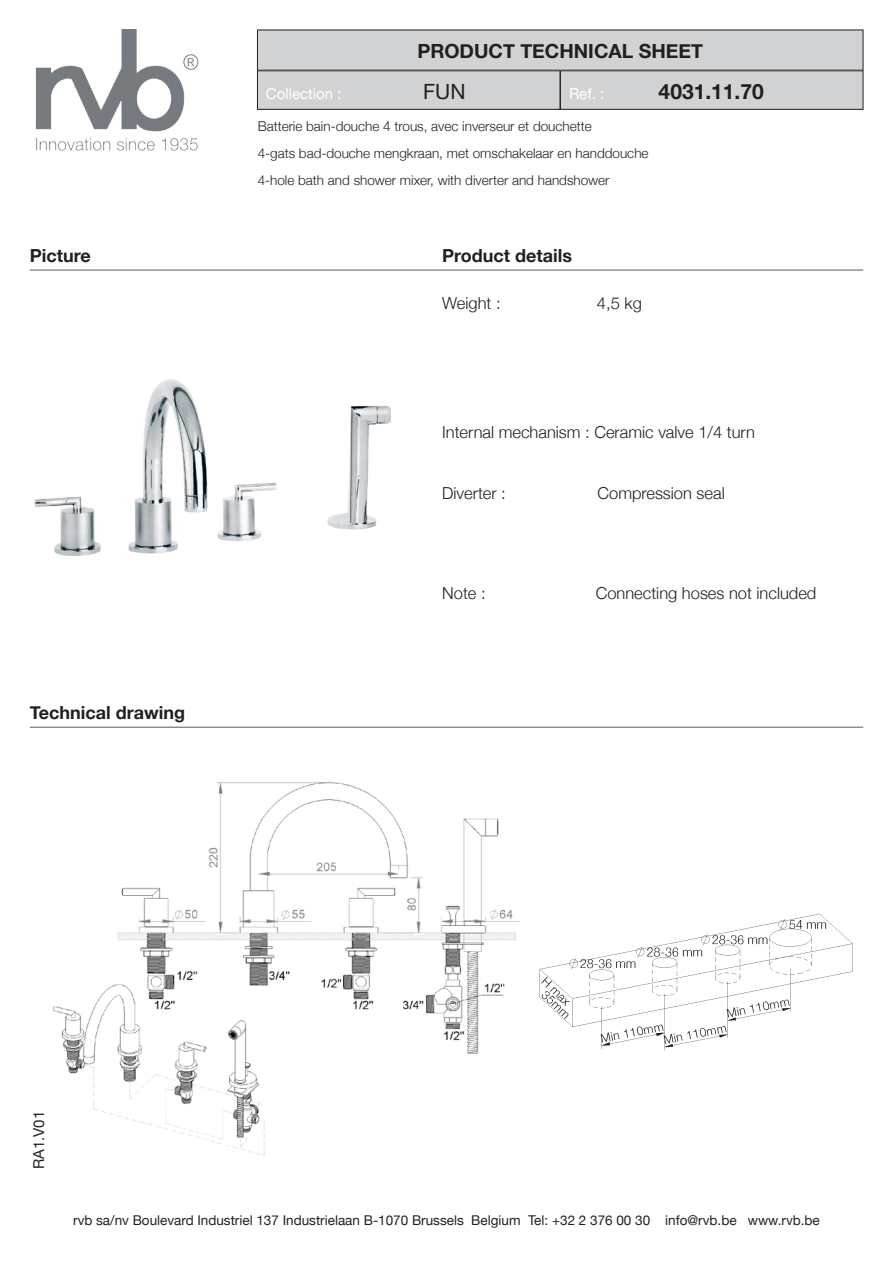
<style>
.page{position:relative;width:893px;height:1263px;background:#fff}
.page>*{position:absolute;margin:0;border:0;box-sizing:border-box;transform-origin:0 0}
.t1{font:700 21px "Helvetica Neue";color:#231f20}
.t2{font:21px "Helvetica Neue";color:#231f20}
.t3{font:700 19.5px "Helvetica Neue";color:#231f20}
.t4{font:700 18px "Helvetica Neue";color:#231f20}
.t5{font:300 16.5px "Helvetica Neue";color:#231f20}
.t6{font:15px "Helvetica Neue";color:#fff}
.t7{font:15px "Helvetica Neue";color:#231f20}
.t8{font:300 13.5px "Helvetica Neue";color:#231f20}
.t9{font:13.5px "Helvetica Neue";color:#231f20}
</style>
<div class="page">
<img style="left:35px;top:30px;width:164px;height:121px">
<div style="left:257px;top:71px;width:303px;height:38px;background:#d1d2d4"></div>
<div style="left:257px;top:71px;width:303px;height:39px;border:1px solid #231f20"></div>
<div style="left:560px;top:71px;width:303px;height:38px;background:#d1d2d4"></div>
<div style="left:560px;top:71px;width:303px;height:39px;border:1px solid #231f20"></div>
<div style="left:257px;top:30px;width:606px;height:40px;background:#d1d2d4"></div>
<hr style="left:30px;top:727px;width:833px;height:1px;background:#57585a">
<hr style="left:30px;top:270px;width:833px;height:1px;background:#57585a">
<img style="left:34px;top:380px;width:357px;height:176px">
<img style="left:53px;top:781px;width:467px;height:375px">
<img style="left:539px;top:913px;width:314px;height:138px">
<h2 class="t3" style="left:417px;top:39px;width:287px">PRODUCT TECHNICAL SHEET</h2>
<p class="t2" style="left:423px;top:79px;width:44px">FUN</p>
<p class="t1" style="left:659px;top:79px;width:107px">4031.11.70</p>
<p class="t6" style="left:266px;top:85px;width:77px">Collection :</p>
<p class="t6" style="left:569px;top:85px;width:37px">Ref. :</p>
<p class="t4" style="left:30px;top:244px;width:63px">Picture</p>
<p class="t4" style="left:30px;top:702px;width:157px">Technical drawing</p>
<p class="t8" style="left:258px;top:118px;width:336px">Batterie bain-douche 4 trous, avec inverseur et douchette</p>
<p class="t8" style="left:258px;top:145px;width:392px">4-gats bad-douche mengkraan, met omschakelaar en handdouche</p>
<p class="t8" style="left:258px;top:172px;width:353px">4-hole bath and shower mixer, with diverter and handshower</p>
<p class="t4" style="left:442px;top:244px;width:131px">Product details</p>
<p class="t5" style="left:442px;top:293px;width:60px">Weight :</p>
<p class="t5" style="left:597px;top:293px;width:46px">4,5 kg</p>
<p class="t5" style="left:442px;top:422px;width:314px">Internal mechanism : Ceramic valve 1/4 turn</p>
<p class="t5" style="left:442px;top:483px;width:65px">Diverter :</p>
<p class="t5" style="left:598px;top:483px;width:129px">Compression seal</p>
<p class="t5" style="left:442px;top:583px;width:45px">Note :</p>
<p class="t5" style="left:596px;top:583px;width:222px">Connecting hoses not included</p>
<p class="t7" style="left:30px;top:1169px;width:60px;rotate:-90deg">RA1.V01</p>
<p class="t9" style="left:73px;top:1212px;width:748px">rvb sa/nv Boulevard Industriel 137 Industrielaan B-1070 Brussels Belgium Tel: +32 2 376 00 30 info@rvb.be www.rvb.be</p>
</div>
